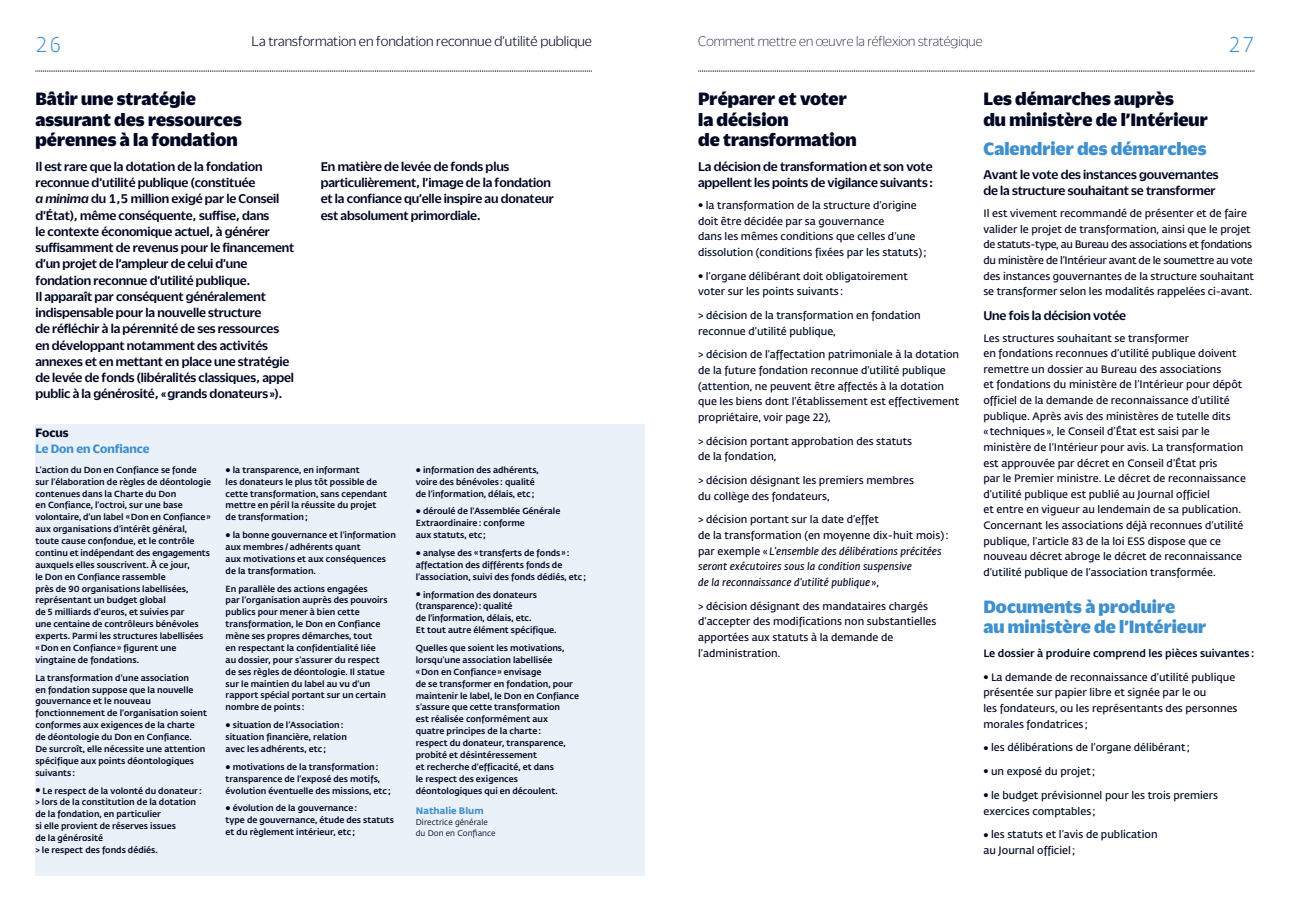
<style>
.page{position:relative;width:1290px;height:911px;background:#fff}
.page>*{position:absolute;margin:0;border:0;box-sizing:border-box;transform-origin:0 0}
.t1{font:300 21.25px "Fedra Sans Pro";color:#3f90cd;scale:.94 1}
.t2{font:900 19.38px/20.6px "Duplicate Sans";color:#000723}
.t3{font:900 19.38px/20.6px "Duplicate Sans";color:#3f90cd}
.t4{font:300 15px "Duplicate Sans";color:#000723}
.t5{font:100 15px "Duplicate Sans";color:#000723}
.t6{font:500 13.75px/16.2px "Duplicate Sans";letter-spacing:-.01em;color:#000723}
.t7{font:700 13.12px "Duplicate Sans";color:#3f90cd}
.t8{font:700 13.12px "Duplicate Sans";color:#000723}
.t9{font:600 10.62px/15.6px "Fedra Sans Pro";color:#000723}
.t10{font:italic 600 10.62px/15.6px "Fedra Sans Pro";color:#000723}
.t11{font:500 10.62px "Fedra Sans Pro";color:#000723}
.t12{font:700 9.38px "Fedra Sans Pro";letter-spacing:.005em;color:#3f90cd}
.t13{font:500 8.75px/11.9px "Fedra Sans Pro";color:#000723}
.t14{font:8.12px/10.6px "Fedra Sans Pro";letter-spacing:.005em;color:#000723}
.s1{font-style:italic}
.s2{font-size:13.75px}
.s3{font-weight:500;font-size:13.75px}
.s4{font-style:normal}
</style>
<div class="page">
<div style="left:35px;top:424px;width:610px;height:451px;background:#eaf1f9"></div>
<svg style="left:35px;top:71px;width:557px;height:1px"></svg>
<svg style="left:698px;top:71px;width:556px;height:1px"></svg>
<h3 class="t4" style="left:252px;top:36px;width:342px">La transformation en fondation reconnue d’utilité publique</h3>
<h3 class="t5" style="left:698px;top:36px;width:286px">Comment mettre en œuvre la réflexion stratégique</h3>
<h1 class="t1" style="left:35px;top:36px;width:29px">26</h1>
<h1 class="t1" style="left:1228px;top:36px;width:29px">27</h1>
<h2 class="t2" style="left:35px;top:90px;width:208px">Bâtir une stratégie assurant des ressources pérennes à la fondation</h2>
<p class="t6" style="left:35px;top:159px;width:261px">Il est rare que la dotation de la fondation reconnue d’utilité publique (constituée<br><span class="s1">a minima</span> du 1,5 million exigé par le Conseil d’État), même conséquente, suffise, dans<br>le contexte économique actuel, à générer suffisamment de revenus pour le financement d’un projet de l’ampleur de celui d’une fondation reconnue d’utilité publique.<br>Il apparaît par conséquent généralement indispensable pour la nouvelle structure<br>de réfléchir à la pérennité de ses ressources en développant notamment des activités annexes et en mettant en place une stratégie de levée de fonds (libéralités classiques, appel public à la générosité, «grands donateurs»).</p>
<h3 class="t6" style="left:321px;top:159px;width:234px">En matière de levée de fonds plus particulièrement, l’image de la fondation et la confiance qu’elle inspire au donateur est absolument primordiale.</h3>
<h3 class="t8" style="left:35px;top:428px;width:35px">Focus</h3>
<h3 class="t7" style="left:35px;top:444px;width:116px">Le Don en Confiance</h3>
<p class="t13" style="left:35px;top:464px;width:177px">L’action du Don en Confiance se fonde sur l’élaboration de règles de déontologie contenues dans la Charte du Don<br>en Confiance, l’octroi, sur une base volontaire, d’un label «Don en Confiance» aux organisations d’intérêt général, toute cause confondue, et le contrôle continu et indépendant des engagements auxquels elles souscrivent. À ce jour,<br>le Don en Confiance rassemble<br>près de 90 organisations labellisées, représentant un budget global<br>de 5 milliards d’euros, et suivies par<br>une centaine de contrôleurs bénévoles experts. Parmi les structures labellisées «Don en Confiance» figurent une vingtaine de fondations.</p>
<p class="t13" style="left:35px;top:672px;width:173px">La transformation d’une association<br>en fondation suppose que la nouvelle gouvernance et le nouveau fonctionnement de l’organisation soient conformes aux exigences de la charte de déontologie du Don en Confiance.<br>De surcroît, elle nécessite une attention spécifique aux points déontologiques suivants :</p>
<p class="t13" style="left:35px;top:785px;width:168px"><span class="s2">•</span> Le respect de la volonté du donateur : &gt; lors de la constitution de la dotation de la fondation, en particulier<br>si elle provient de réserves issues<br>de la générosité<br>&gt; le respect des fonds dédiés.</p>
<h2 class="t2" style="left:698px;top:90px;width:160px">Préparer et voter la décision<br>de transformation</h2>
<h3 class="t6" style="left:698px;top:159px;width:237px">La décision de transformation et son vote appellent les points de vigilance suivants:</h3>
<p class="t9" style="left:698px;top:198px;width:230px"><span class="s3">•</span> la transformation de la structure d’origine doit être décidée par sa gouvernance<br>dans les mêmes conditions que celles d’une dissolution (conditions fixées par les statuts);</p>
<p class="t9" style="left:698px;top:269px;width:211px"><span class="s3">•</span> l’organe délibérant doit obligatoirement voter sur les points suivants :</p>
<p class="t9" style="left:698px;top:308px;width:224px">&gt; décision de la transformation en fondation reconnue d’utilité publique,</p>
<p class="t9" style="left:698px;top:348px;width:263px">&gt; décision de l’affectation patrimoniale à la dotation de la future fondation reconnue d’utilité publique (attention, ne peuvent être affectés à la dotation que les biens dont l’établissement est effectivement propriétaire, voir page 22),</p>
<p class="t9" style="left:698px;top:434px;width:216px">&gt; décision portant approbation des statuts de la fondation,</p>
<p class="t9" style="left:698px;top:473px;width:217px">&gt; décision désignant les premiers membres du collège des fondateurs,</p>
<p class="t10" style="left:698px;top:513px;width:252px"><span class="s4">&gt; décision portant sur la date d’effet<br>de la transformation (en moyenne dix-huit mois): par exemple «</span>L’ensemble des délibérations précitées seront exécutoires sous la condition suspensive<br>de la reconnaissance d’utilité publique <span class="s4">»,</span></p>
<p class="t9" style="left:698px;top:599px;width:240px">&gt; décision désignant des mandataires chargés d’accepter des modifications non substantielles apportées aux statuts à la demande de l’administration.</p>
<h2 class="t2" style="left:983px;top:90px;width:226px">Les démarches auprès<br>du ministère de l’Intérieur</h2>
<h2 class="t3" style="left:983px;top:139px;width:225px">Calendrier des démarches</h2>
<h3 class="t6" style="left:983px;top:167px;width:237px">Avant le vote des instances gouvernantes de la structure souhaitant se transformer</h3>
<p class="t9" style="left:983px;top:206px;width:272px">Il est vivement recommandé de présenter et de faire valider le projet de transformation, ainsi que le projet de statuts-type, au Bureau des associations et fondations du ministère de l’Intérieur avant de le soumettre au vote des instances gouvernantes de la structure souhaitant se transformer selon les modalités rappelées ci-avant.</p>
<h3 class="t6" style="left:983px;top:308px;width:144px">Une fois la décision votée</h3>
<p class="t9" style="left:983px;top:331px;width:264px">Les structures souhaitant se transformer<br>en fondations reconnues d’utilité publique doivent remettre un dossier au Bureau des associations<br>et fondations du ministère de l’Intérieur pour dépôt officiel de la demande de reconnaissance d’utilité publique. Après avis des ministères de tutelle dits<br>« techniques », le Conseil d’État est saisi par le ministère de l’Intérieur pour avis. La transformation est approuvée par décret en Conseil d’État pris<br>par le Premier ministre. Le décret de reconnaissance d’utilité publique est publié au Journal officiel<br>et entre en vigueur au lendemain de sa publication.<br>Concernant les associations déjà reconnues d’utilité publique, l’article 83 de la loi ESS dispose que ce nouveau décret abroge le décret de reconnaissance d’utilité publique de l’association transformée.</p>
<h2 class="t3" style="left:983px;top:597px;width:224px">Documents à produire<br>au ministère de l’Intérieur</h2>
<p class="t11" style="left:983px;top:649px;width:272px">Le dossier à produire comprend les pièces suivantes :</p>
<p class="t9" style="left:983px;top:670px;width:256px"><span class="s3">•</span> La demande de reconnaissance d’utilité publique présentée sur papier libre et signée par le ou<br>les fondateurs, ou les représentants des personnes morales fondatrices ;</p>
<p class="t9" style="left:983px;top:740px;width:208px"><span class="s3">•</span> les délibérations de l’organe délibérant ;</p>
<p class="t9" style="left:983px;top:764px;width:113px"><span class="s3">•</span> un exposé du projet ;</p>
<p class="t9" style="left:983px;top:788px;width:236px"><span class="s3">•</span> le budget prévisionnel pour les trois premiers exercices comptables ;</p>
<p class="t9" style="left:983px;top:827px;width:176px"><span class="s3">•</span> les statuts et l’avis de publication au Journal officiel;</p>
<p class="t13" style="left:416px;top:464px;width:125px"><span class="s2">•</span> information des adhérents, voire des bénévoles : qualité de l’information, délais, etc;</p>
<p class="t13" style="left:416px;top:506px;width:146px"><span class="s2">•</span> déroulé de l’Assemblée Générale<br>Extraordinaire: conforme<br>aux statuts, etc;</p>
<p class="t13" style="left:416px;top:547px;width:172px"><span class="s2">•</span> analyse des « transferts de fonds » : affectation des différents fonds de l’association, suivi des fonds dédiés, etc;</p>
<p class="t13" style="left:416px;top:589px;width:142px"><span class="s2">•</span> information des donateurs (transparence): qualité<br>de l’information, délais, etc.<br>Et tout autre élément spécifique.</p>
<p class="t13" style="left:416px;top:642px;width:165px">Quelles que soient les motivations, lorsqu’une association labellisée<br>«Don en Confiance» envisage<br>de se transformer en fondation, pour maintenir le label, le Don en Confiance s’assure que cette transformation<br>est réalisée conformément aux<br>quatre principes de la charte:<br>respect du donateur, transparence, probité et désintéressement<br>et recherche d’efficacité, et dans<br>le respect des exigences déontologiques qui en découlent.</p>
<p class="t12" style="left:416px;top:806px;width:69px">Nathalie Blum</p>
<p class="t14" style="left:416px;top:818px;width:81px">Directrice générale du Don en Confiance</p>
<p class="t13" style="left:226px;top:464px;width:163px"><span class="s2">•</span> la transparence, en informant<br>les donateurs le plus tôt possible de cette transformation, sans cependant mettre en péril la réussite du projet de transformation;</p>
<p class="t13" style="left:226px;top:530px;width:172px"><span class="s2">•</span> la bonne gouvernance et l’information aux membres /adhérents quant<br>aux motivations et aux conséquences de la transformation.</p>
<p class="t13" style="left:226px;top:583px;width:163px">En parallèle des actions engagées<br>par l’organisation auprès des pouvoirs publics pour mener à bien cette transformation, le Don en Confiance mène ses propres démarches, tout<br>en respectant la confidentialité liée au dossier, pour s’assurer du respect de ses règles de déontologie. Il statue sur le maintien du label au vu d’un rapport spécial portant sur un certain nombre de points :</p>
<p class="t13" style="left:226px;top:720px;width:123px"><span class="s2">•</span> situation de l’Association: situation financière, relation avec les adhérents, etc;</p>
<p class="t13" style="left:226px;top:761px;width:167px"><span class="s2">•</span> motivations de la transformation: transparence de l’exposé des motifs, évolution éventuelle des missions, etc;</p>
<p class="t13" style="left:226px;top:803px;width:170px"><span class="s2">•</span> évolution de la gouvernance:<br>type de gouvernance, étude des statuts et du règlement intérieur, etc;</p>
</div>
